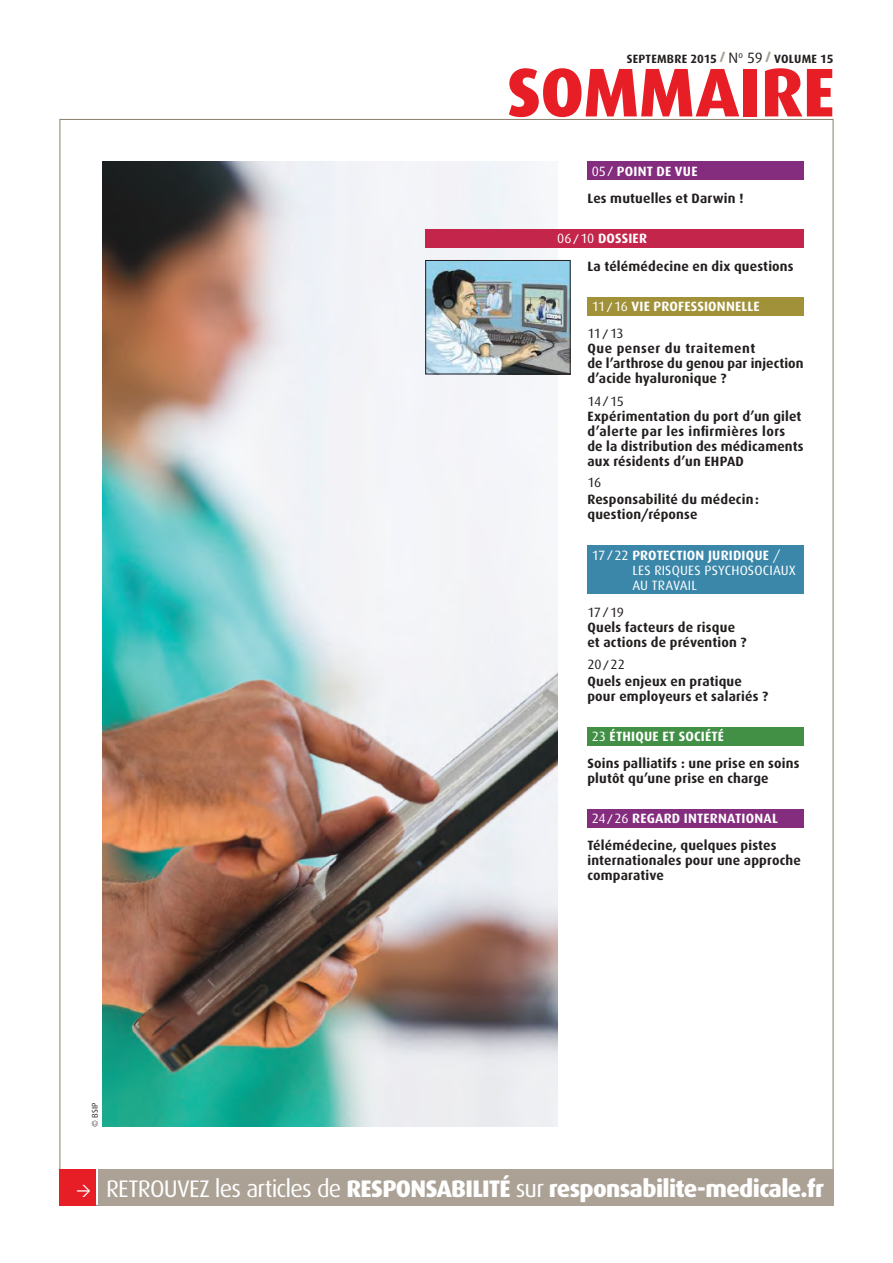
<style>
.page{position:relative;width:893px;height:1263px;background:#fff}
.page>*{position:absolute;margin:0;border:0;box-sizing:border-box;transform-origin:0 0}
.t1{font:800 69px "Dax";letter-spacing:-.005em;color:#e71e25}
.t2{font:800 24px "Dax";letter-spacing:-.03em;color:#fff}
.t3{font:700 13.5px/15px "Dax";letter-spacing:.015em;color:#241f1f}
.t4{font:13.5px/15px "Dax";letter-spacing:.01em;color:#fff}
.t5{font:700 13.5px/27px "Dax";letter-spacing:.015em;color:#fff}
.t6{font:13.5px "Dax";color:#241f1f}
.t7{font:700 12px "Dax";letter-spacing:.015em;color:#241f1f}
.t8{font:8.25px "Dax";color:#241f1f}
.s1{font-weight:400;font-size:15px}
.s2{font-weight:400;color:#fff}
.s3{font-size:9.75px;color:#fff}
.s4{color:#fff}
.s5{font-weight:400}
.s6{font-size:9.75px}
.s7{font-weight:400;color:#241f1f}
.s8{font-size:9.75px;color:#241f1f}
.s9{font-weight:700;font-size:9.75px}
.s10{font-weight:700}
</style>
<div class="page">
<img style="left:102px;top:162px;width:455px;height:965px">
<div style="left:98px;top:1170px;width:735px;height:36px;background:#aba195"></div>
<div style="left:60px;top:1170px;width:36px;height:36px;background:#e71e25"></div>
<div style="left:587px;top:162px;width:217px;height:18px;background:#842c7d"></div>
<div style="left:587px;top:727px;width:217px;height:18px;background:#419045"></div>
<div style="left:587px;top:809px;width:217px;height:18px;background:#842c7d"></div>
<div style="left:587px;top:297px;width:217px;height:18px;background:#a19138"></div>
<div style="left:587px;top:546px;width:217px;height:48px;background:#3b87a9"></div>
<div style="left:425px;top:229px;width:379px;height:18px;background:#c3264a"></div>
<img style="left:427px;top:262px;width:141px;height:110px">
<div style="left:425px;top:260px;width:145px;height:114px;border:1px solid #241f1f"></div>
<p class="t7" style="left:627px;top:52px;width:208px">SEPTEMBRE 2015 <sup>/</sup> <span class="s1">N</span><sup>o</sup> <span class="s1">59</span> <sup>/</sup> VOLUME 15</p>
<h1 class="t1" style="left:507px;top:53px;width:329px">SOMMAIRE</h1>
<p class="t3" style="left:587px;top:158px;width:158px;line-height:27.3px;text-indent:4px"><span class="s2">05</span> <span class="s3">/</span> <span class="s4">POINT DE VUE<br></span>Les mutuelles et Darwin !</p>
<p class="t3" style="left:587px;top:225px;width:208px;line-height:27.3px;text-indent:-30px"><span class="s2">06</span> <span class="s3">/</span> <span class="s2">10</span> <span class="s4">DOSSIER<br></span>La télémédecine en dix questions</p>
<p class="t5" style="left:587px;top:293px;width:174px;text-indent:4px"><span class="s5">11</span> <span class="s6">/</span> <span class="s5">16</span> VIE PROFESSIONNELLE<br><span class="s7">11</span><span class="s8">/</span><span class="s7">13</span></p>
<p class="t3" style="left:587px;top:341px;width:218px">Que penser du traitement<br>de l’arthrose du genou par injection d’acide hyaluronique ?</p>
<p class="t3" style="left:587px;top:394px;width:218px"><span class="s5">14</span><span class="s6">/</span><span class="s5">15<br></span>Expérimentation du port d’un gilet d’alerte par les infirmières lors de la distribution des médicaments aux résidents d’un EHPAD</p>
<p class="t6" style="left:587px;top:475px;width:15px">16</p>
<p class="t3" style="left:587px;top:492px;width:173px">Responsabilité du médecin: question/réponse</p>
<p class="t4" style="left:632px;top:548px;width:165px;text-indent:-41px">17 <span class="s9">/</span> 22 <span class="s10">PROTECTION JURIDIQUE</span> /<br>LES RISQUES PSYCHOSOCIAUX<br>AU TRAVAIL</p>
<p class="t3" style="left:587px;top:604px;width:161px"><span class="s5">17</span><span class="s6">/</span><span class="s5">19<br></span>Quels facteurs de risque et actions de prévention ?</p>
<p class="t3" style="left:587px;top:656px;width:156px;line-height:17.1px"><span class="s5">20</span><span class="s6">/</span><span class="s5">22<br></span>Quels enjeux en pratique</p>
<p class="t3" style="left:587px;top:689px;width:182px">pour employeurs et salariés ?</p>
<p class="t3" style="left:587px;top:724px;width:214px;line-height:26.4px;text-indent:4px"><span class="s2">23</span> <span class="s4">ÉTHIQUE ET SOCIÉTÉ<br></span>Soins palliatifs : une prise en soins</p>
<p class="t3" style="left:587px;top:771px;width:183px">plutôt qu’une prise en charge</p>
<p class="t3" style="left:587px;top:805px;width:192px;line-height:26.8px;text-align:center"><span class="s2">24</span> <span class="s3">/</span> <span class="s2">26</span> <span class="s4">REGARD INTERNATIONAL<br></span>Télémédecine, quelques pistes</p>
<p class="t3" style="left:587px;top:853px;width:215px">internationales pour une approche comparative</p>
<p class="t8" style="left:91px;top:1127px;width:26px;rotate:-90deg">© BSIP</p>
<h2 class="t2" style="left:106px;top:1175px;width:719px"><span class="s5">RETROUVEZ les articles de</span> RESPONSABILITÉ <span class="s5">sur</span> responsabilite-medicale.fr</h2>
</div>
